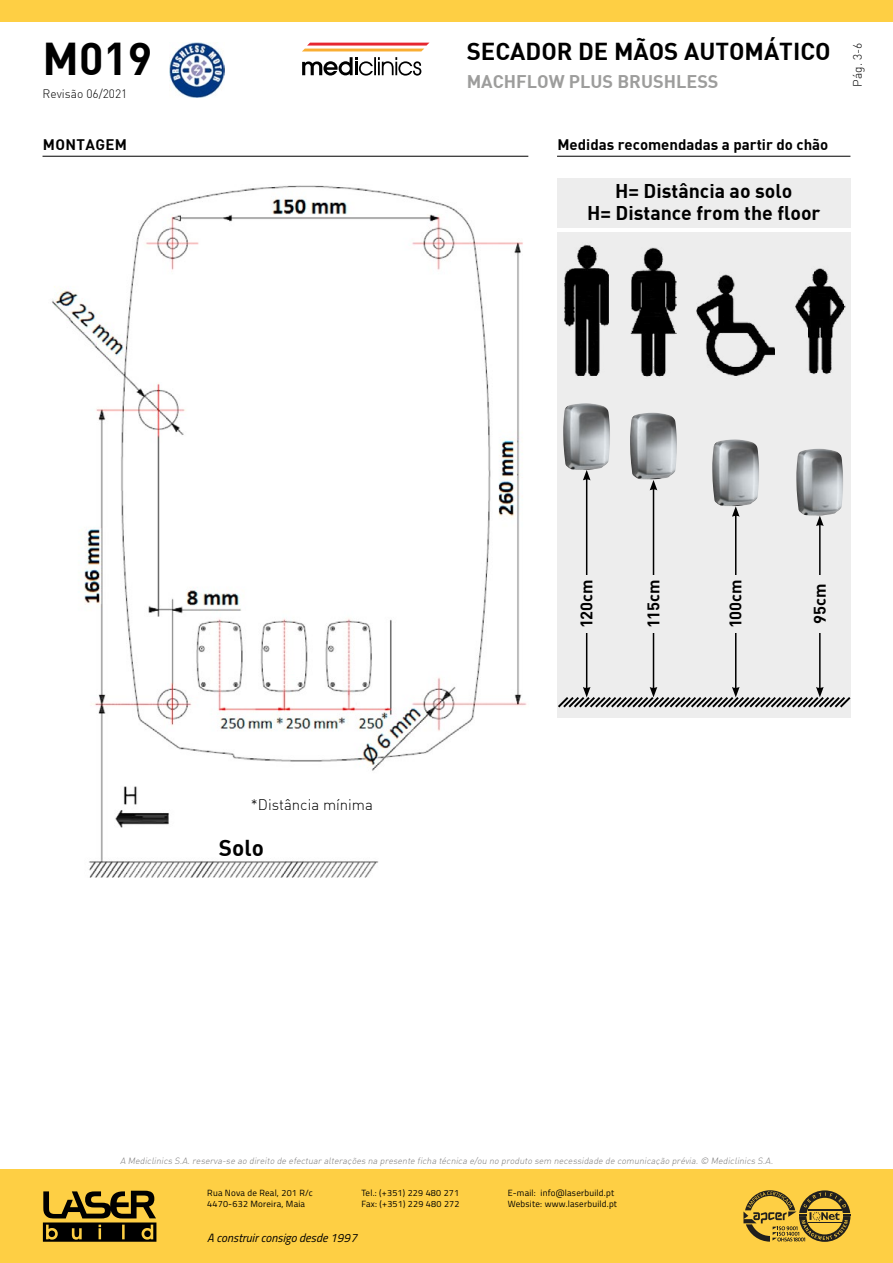
<style>
.page{position:relative;width:893px;height:1263px;background:#fff}
.page>*{position:absolute;margin:0;border:0;box-sizing:border-box;transform-origin:0 0}
.t1{font:700 45px "DI Nbek";color:#000}
.t2{font:700 24px "DI Nbek";color:#000}
.t3{font:700 22.5px "DI Nbek";color:#000}
.t4{font:700 19.5px/22.5px "DI Nbek";color:#000;text-align:center}
.t5{font:700 18px "DI Nbek";color:#9d9d9c}
.t6{font:700 16.5px "DI Nbek";color:#000}
.t7{font:700 15px "DI Nbek";color:#000}
.t8{font:300 15px "DI Nbek";color:#000}
.t9{font:700 15px "DI Nbek";letter-spacing:.025em;color:#000}
.t10{font:italic 12px "Titillium";color:#000}
.t11{font:300 12px "DI Nbek";color:#000}
.t12{font:italic 300 9px "DI Nbek";color:#7c7b7b}
.t13{font:9px/10.8px "Titillium";letter-spacing:.025em;color:#000}
</style>
<div class="page">
<div style="left:0;top:0;width:893px;height:21px;background:#fecf44"></div>
<div style="left:1px;top:1169px;width:892px;height:94px;background:#fecf44"></div>
<svg style="left:43px;top:1191px;width:113px;height:51px"></svg>
<svg style="left:743px;top:1190px;width:107px;height:52px"></svg>
<svg style="left:302px;top:43px;width:127px;height:8px"></svg>
<svg style="left:302px;top:57px;width:119px;height:19px"></svg>
<div style="left:557px;top:233px;width:293px;height:485px;background:#ededed"></div>
<div style="left:557px;top:178px;width:293px;height:50px;background:#ededed"></div>
<hr style="left:43px;top:156px;width:485px;height:1px;background:#000">
<hr style="left:557px;top:156px;width:293px;height:1px;background:#000">
<img style="left:169px;top:43px;width:56px;height:55px">
<img style="left:52px;top:185px;width:475px;height:692px">
<img style="left:565px;top:244px;width:44px;height:132px">
<img style="left:563px;top:403px;width:47px;height:67px">
<hr style="left:586px;top:478px;width:1px;height:211px;background:#000">
<svg style="left:583px;top:470px;width:7px;height:10px"></svg>
<div style="left:581px;top:575px;width:12px;height:58px;background:#ededed"></div>
<img style="left:631px;top:247px;width:45px;height:130px">
<img style="left:630px;top:413px;width:47px;height:66px">
<hr style="left:653px;top:488px;width:1px;height:201px;background:#000">
<svg style="left:650px;top:480px;width:7px;height:10px"></svg>
<div style="left:648px;top:575px;width:11px;height:58px;background:#ededed"></div>
<img style="left:697px;top:274px;width:78px;height:102px">
<img style="left:712px;top:439px;width:47px;height:67px">
<hr style="left:735px;top:514px;width:1px;height:175px;background:#000">
<svg style="left:732px;top:506px;width:8px;height:11px"></svg>
<div style="left:730px;top:575px;width:12px;height:58px;background:#ededed"></div>
<img style="left:795px;top:268px;width:50px;height:106px">
<img style="left:796px;top:449px;width:47px;height:66px">
<hr style="left:819px;top:524px;width:2px;height:165px;background:#000">
<svg style="left:816px;top:516px;width:8px;height:10px"></svg>
<svg style="left:558px;top:687px;width:293px;height:22px"></svg>
<div style="left:814px;top:575px;width:12px;height:58px;background:#ededed"></div>
<h1 class="t1" style="left:43px;top:29px;width:111px">M019</h1>
<h2 class="t2" style="left:467px;top:35px;width:365px">SECADOR DE MÃOS AUTOMÁTICO</h2>
<h3 class="t11" style="left:43px;top:86px;width:86px">Revisão 06/2021</h3>
<h3 class="t5" style="left:467px;top:70px;width:253px">MACHFLOW PLUS BRUSHLESS</h3>
<h3 class="t9" style="left:43px;top:135px;width:86px">MONTAGEM</h3>
<h3 class="t7" style="left:557px;top:135px;width:272px">Medidas recomendadas a partir do chão</h3>
<h3 class="t4" style="left:587px;top:179px;width:235px">H= Distância ao solo<br>H= Distance from the floor</h3>
<h3 class="t11" style="left:850px;top:87px;width:46px;rotate:-90deg">Pág. 3-6</h3>
<h3 class="t8" style="left:251px;top:795px;width:124px">*Distância mínima</h3>
<h3 class="t3" style="left:219px;top:833px;width:47px">Solo</h3>
<h3 class="t6" style="left:576px;top:628px;width:51px;rotate:-90deg">120cm</h3>
<h3 class="t6" style="left:643px;top:628px;width:51px;rotate:-90deg">115cm</h3>
<h3 class="t6" style="left:725px;top:628px;width:51px;rotate:-90deg">100cm</h3>
<h3 class="t6" style="left:809px;top:624px;width:42px;rotate:-90deg">95cm</h3>
<p class="t12" style="left:120px;top:1155px;width:656px">A Mediclinics S.A.reserva-se ao direito de efectuar alterações na presente ficha técnica e/ou no produto sem necessidade de comunicação prévia.© Mediclinics S.A.</p>
<p class="t13" style="left:207px;top:1187px;width:107px">Rua Nova de Real, 201 R/c<br>4470-632 Moreira, Maia</p>
<p class="t13" style="left:361px;top:1187px;width:100px">Tel.: (+351) 229 480 271<br>Fax: (+351) 229 480 272</p>
<p class="t13" style="left:508px;top:1187px;width:111px">E-mail: info@laserbuild.pt<br>Website: www.laserbuild.pt</p>
<h3 class="t10" style="left:207px;top:1229px;width:151px">A construir consigo desde 1997</h3>
</div>
